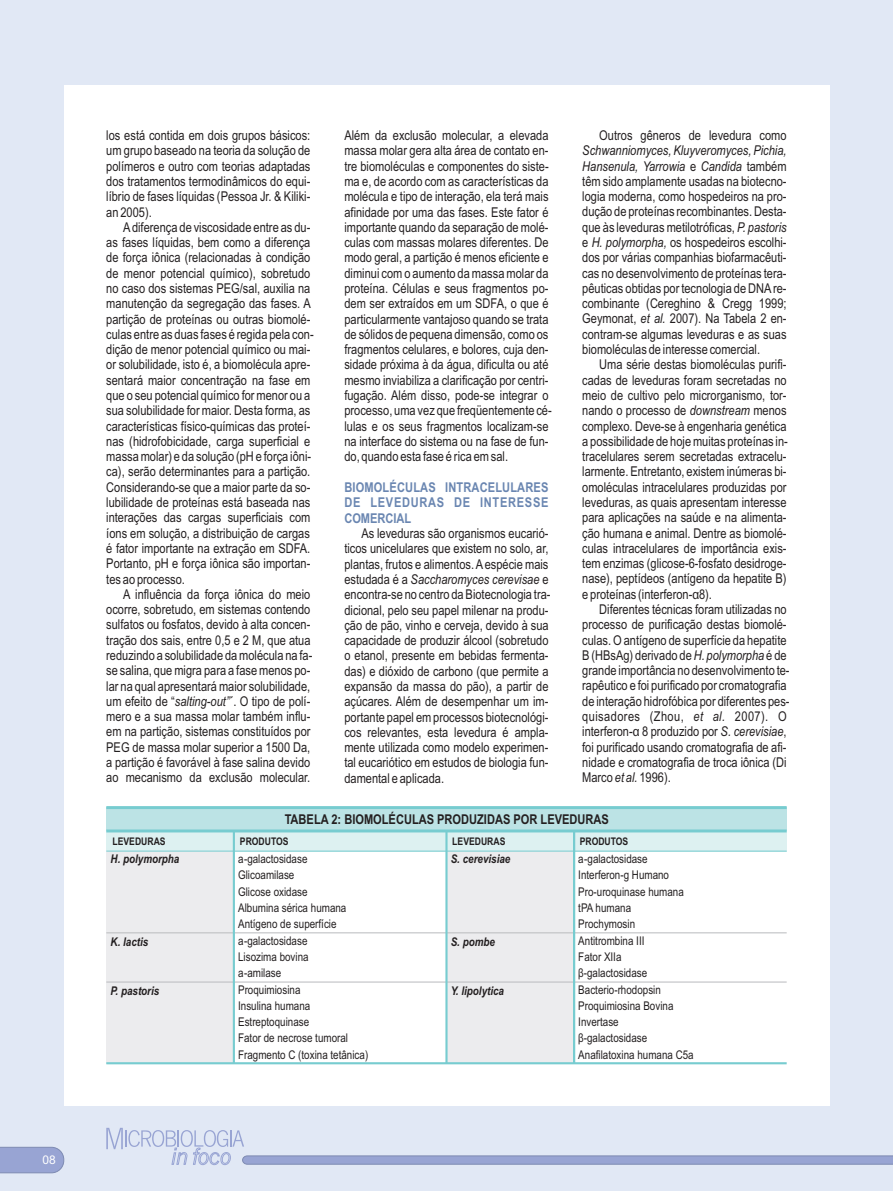
<style>
.page{position:relative;width:893px;height:1191px;background:#e1e8f5}
.page>*{position:absolute;margin:0;border:0;box-sizing:border-box;transform-origin:0 0}
.t1{font:13.5px/15.3px "Arial Narrow";color:#231f20}
.t2{font:700 13.5px/15.5px "Arial Narrow";letter-spacing:.01em;color:#6a86b1;text-align:justify}
.t3{font:700 13.5px "Arial Narrow";color:#231f20}
.t4{font:12px/16.4px "Arial Narrow";color:#231f20}
.t5{font:italic 700 12px "Arial Narrow";color:#231f20}
.t6{font:12px "Arial";color:#fff}
.t7{font:700 10.5px "Arial Narrow";color:#231f20}
.s1{font-style:italic}
</style>
<div class="page">
<svg style="left:106px;top:1127px;width:787px;height:38px"></svg>
<svg style="left:0;top:1146px;width:64px;height:27px;background:#9ba6d2"></svg>
<div style="left:64px;top:85px;width:765px;height:1021px;background:#fff"></div>
<div style="left:106px;top:831px;width:681px;height:20px;background:#ddf1f1"></div>
<div style="left:106px;top:851px;width:128px;height:212px;background:#ececee"></div>
<div style="left:447px;top:851px;width:127px;height:212px;background:#ececee"></div>
<div style="left:106px;top:807px;width:681px;height:24px;background:#bce3e5"></div>
<hr style="left:106px;top:806px;width:681px;height:3px;background:#77ccd0">
<hr style="left:106px;top:829px;width:681px;height:3px;background:#77ccd0">
<hr style="left:106px;top:850px;width:681px;height:1px;background:#77ccd0">
<hr style="left:106px;top:1062px;width:681px;height:2px;background:#77ccd0">
<hr style="left:106px;top:932px;width:681px;height:1px;background:#bcbdc0">
<hr style="left:106px;top:981px;width:681px;height:1px;background:#bcbdc0">
<hr style="left:233px;top:831px;width:2px;height:232px;background:#77ccd0">
<hr style="left:445px;top:831px;width:3px;height:232px;background:#77ccd0">
<hr style="left:573px;top:831px;width:2px;height:232px;background:#77ccd0">
<p class="t6" style="left:43px;top:1155px;width:15px">08</p>
<p class="t1" style="left:106px;top:129px;width:206px;text-align:justify">los está contida em dois grupos básicos: um grupo baseado na teoria da solução de polímeros e outro com teorias adaptadas dos tratamentos termodinâmicos do equi&shy;líbrio de fases líquidas (Pessoa Jr. &amp; Kiliki&shy;an 2005).</p>
<p class="t1" style="left:106px;top:221px;width:209px;text-indent:17px">Adiferença de viscosidade entre as du&shy;as fases líquidas, bem como a diferença de força iônica (relacionadas à condição de menor potencial químico), sobretudo no caso dos sistemas PEG/sal, auxilia na manutenção da segregação das fases. A partição de proteínas ou outras biomolé&shy;culas entre as duas fases é regida pela con&shy;dição de menor potencial químico ou mai&shy;or solubilidade, isto é, a biomolécula apre&shy;sentará maior concentração na fase em que o seu potencial químico for menor ou a sua solubilidade for maior. Desta forma, as características físico-químicas das proteí&shy;nas (hidrofobicidade, carga superficial e massa molar) e da solução (pH e força iôni&shy;ca), serão determinantes para a partição.<br>Considerando-se que a maior parte da so&shy;lubilidade de proteínas está baseada nas interações das cargas superficiais com íons em solução, a distribuição de cargas é fator importante na extração em SDFA.<br>Portanto, pH e força iônica são importan&shy;tes ao processo.</p>
<p class="t1" style="left:106px;top:587px;width:208px;text-indent:17px">A influência da força iônica do meio ocorre, sobretudo, em sistemas contendo sulfatos ou fosfatos, devido à alta concen&shy;tração dos sais, entre 0,5 e 2 M, que atua reduzindo a solubilidade da molécula na fa&shy;se salina, que migra para a fase menos po&shy;lar na qual apresentará maior solubilidade, um efeito de “<span class="s1">salting-out”</span>´. O tipo de polí&shy;mero e a sua massa molar também influ&shy;em na partição, sistemas constituídos por PEG de massa molar superior a 1500 Da, a partição é favorável à fase salina devido ao mecanismo da exclusão molecular.</p>
<p class="t1" style="left:344px;top:129px;width:209px">Além da exclusão molecular, a elevada massa molar gera alta área de contato en&shy;tre biomoléculas e componentes do siste&shy;ma e, de acordo com as características da molécula e tipo de interação, ela terá mais afinidade por uma das fases. Este fator é importante quando da separação de molé&shy;culas com massas molares diferentes. De modo geral, a partição é menos eficiente e diminui com o aumento da massa molar da proteína. Células e seus fragmentos po&shy;dem ser extraídos em um SDFA, o que é particularmente vantajoso quando se trata de sólidos de pequena dimensão, como os fragmentos celulares, e bolores, cuja den&shy;sidade próxima à da água, dificulta ou até mesmo inviabiliza a clarificação por centri&shy;fugação. Além disso, pode-se integrar o processo, uma vez que freqüentemente cé&shy;lulas e os seus fragmentos localizam-se na interface do sistema ou na fase de fun&shy;do, quando esta fase é rica em sal.</p>
<p class="t2" style="left:344px;top:481px;width:206px">BIOMOLÉCULAS INTRACELULARES DE LEVEDURAS DE INTERESSE COMERCIAL</p>
<p class="t1" style="left:344px;top:527px;width:208px;text-indent:17px">As leveduras são organismos eucarió&shy;ticos unicelulares que existem no solo, ar, plantas, frutos e alimentos. Aespécie mais estudada é a <span class="s1">Saccharomyces cerevisae</span> e encontra-se no centro da Biotecnologia tra&shy;dicional, pelo seu papel milenar na produ&shy;ção de pão, vinho e cerveja, devido à sua capacidade de produzir álcool (sobretudo o etanol, presente em bebidas fermenta&shy;das) e dióxido de carbono (que permite a expansão da massa do pão), a partir de açúcares. Além de desempenhar um im&shy;portante papel em processos biotecnológi&shy;cos relevantes, esta levedura é ampla&shy;mente utilizada como modelo experimen&shy;tal eucariótico em estudos de biologia fun&shy;damental e aplicada.</p>
<p class="t1" style="left:599px;top:129px;width:189px">Outros gêneros de levedura como</p>
<p class="t1" style="left:582px;top:144px;width:206px;text-align:justify"><span class="s1">Schwanniomyces, Kluyveromyces, Pichia, Hansenula, Yarrowia</span> e <span class="s1">Candida</span> também têm sido amplamente usadas na biotecno&shy;logia moderna, como hospedeiros na pro&shy;dução de proteínas recombinantes. Desta&shy;que às leveduras metilotróficas, <span class="s1">P. pastoris </span>e <span class="s1">H. polymorpha,</span> os hospedeiros escolhi&shy;dos por várias companhias biofarmacêuti&shy;cas no desenvolvimento de proteínas tera&shy;pêuticas obtidas por tecnologia de DNAre&shy;combinante (Cereghino &amp; Cregg 1999; Geymonat, <span class="s1">et al.</span> 2007). Na Tabela 2 en&shy;contram-se algumas leveduras e as suas biomoléculas de interesse comercial.</p>
<p class="t1" style="left:582px;top:358px;width:207px;text-align:justify;text-indent:17px">Uma série destas biomoléculas purifi&shy;cadas de leveduras foram secretadas no meio de cultivo pelo microrganismo, tor&shy;nando o processo de <span class="s1">downstream</span> menos complexo. Deve-se à engenharia genética a possibilidade de hoje muitas proteínas in&shy;tracelulares serem secretadas extracelu&shy;larmente. Entretanto, existem inúmeras bi&shy;omoléculas intracelulares produzidas por leveduras, as quais apresentam interesse para aplicações na saúde e na alimenta&shy;ção humana e animal. Dentre as biomolé&shy;culas intracelulares de importância exis&shy;tem enzimas (glicose-6-fosfato desidroge&shy;nase), peptídeos (antígeno da hepatite B) e proteínas (interferon-á8).</p>
<p class="t1" style="left:582px;top:603px;width:209px;text-indent:17px">Diferentes técnicas foram utilizadas no processo de purificação destas biomolé&shy;culas. O antígeno de superfície da hepatite B (HBsAg) derivado de <span class="s1">H. polymorpha</span> é de grande importância no desenvolvimento te&shy;rapêutico e foi purificado por cromatografia de interação hidrofóbica por diferentes pes&shy;quisadores (Zhou, <span class="s1">et al.</span> 2007). O interferon-á 8 produzido por <span class="s1">S. cerevisiae</span>, foi purificado usando cromatografia de afi&shy;nidade e cromatografia de troca iônica (Di Marco <span class="s1">et al.</span> 1996).</p>
<p class="t3" style="left:285px;top:814px;width:326px">TABELA 2: BIOMOLÉCULAS PRODUZIDAS POR LEVEDURAS</p>
<p class="t7" style="left:113px;top:837px;width:55px">LEVEDURAS</p>
<p class="t7" style="left:240px;top:837px;width:50px">PRODUTOS</p>
<p class="t7" style="left:452px;top:837px;width:55px">LEVEDURAS</p>
<p class="t7" style="left:580px;top:837px;width:50px">PRODUTOS</p>
<p class="t4" style="left:238px;top:851px;width:132px">a-galactosidase<br>Glicoamilase<br>Glicose oxidase<br>Albumina sérica humana<br>Antígeno de superfície a-galactosidase<br>Lisozima bovina<br>a-amilase<br>Proquimiosina<br>Insulina humana<br>Estreptoquinase<br>Fator de necrose tumoral<br>Fragmento C (toxina tetânica)</p>
<p class="t5" style="left:451px;top:854px;width:61px">S. cerevisiae</p>
<p class="t4" style="left:578px;top:851px;width:117px">a-galactosidase<br>Interferon-g Humano<br>Pro-uroquinase humana tPA humana<br>Prochymosin<br>Antitrombina III<br>Fator XIIa<br>ß-galactosidase<br>Bacterio-rhodopsin<br>Proquimiosina Bovina<br>Invertase<br>ß-galactosidase<br>Anafilatoxina humana C5a</p>
<p class="t5" style="left:111px;top:854px;width:70px">H. polymorpha</p>
<p class="t5" style="left:451px;top:937px;width:46px">S. pombe</p>
<p class="t5" style="left:451px;top:986px;width:55px">Y. lipolytica</p>
<p class="t5" style="left:111px;top:937px;width:39px">K. lactis</p>
<p class="t5" style="left:111px;top:986px;width:50px">P. pastoris</p>
</div>
